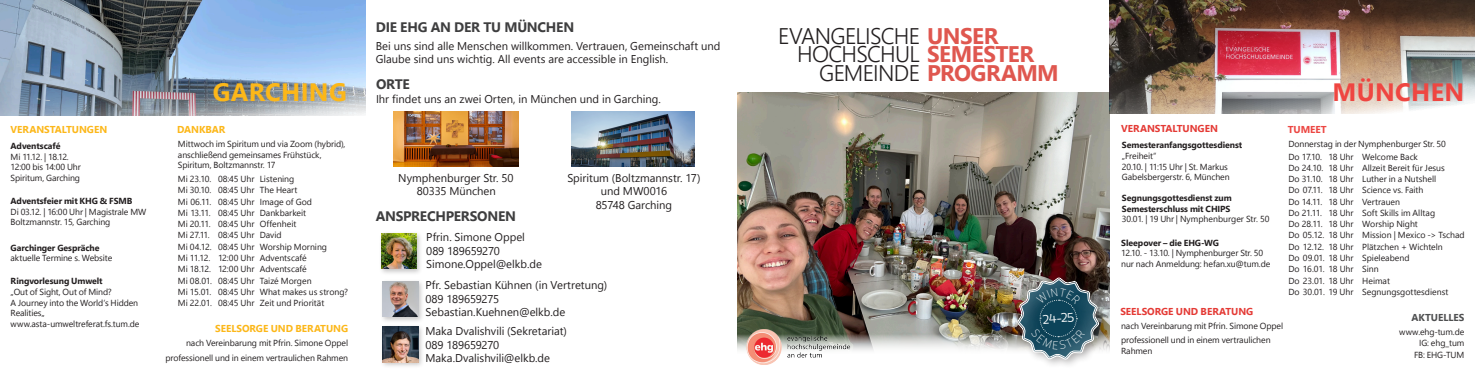
<style>
.page{position:relative;width:1475px;height:373px;background:#fff}
.page>*{position:absolute;margin:0;border:0;box-sizing:border-box;transform-origin:0 0}
.München_und_Garching{font:700 25px "Nirmala UI";letter-spacing:.01em;color:#fcb719}
.München_und_Garching-2{font:700 25px "Nirmala UI";letter-spacing:.015em;color:#ef4641}
.TitelblattÜberschrift{font:300 22.5px "Nirmala UI";letter-spacing:-.03em;color:#231f20}
.Überschrift_Supervision{font:700 13.75px "Nirmala UI";letter-spacing:-.02em;color:#3e3e3f}
.t1{font:500 12.5px "Enzo OT";color:#fff}
.Body{font:11.25px/13.5px "Nirmala UI";color:#231f20}
.Überschrift_Supervision-2{font:11.25px "Nirmala UI";color:#231f20}
.Body-2{font:11.25px "Nirmala UI";letter-spacing:-.02em;color:#231f20}
.Überschrift{font:700 10px "Nirmala UI";letter-spacing:-.01em;color:#fcb719}
.Überschrift-2{font:700 10px "Nirmala UI";letter-spacing:-.005em;color:#e43a35}
.Text_Light{font:700 10px "Nirmala UI";letter-spacing:-.01em;color:#4e4f50}
.Überschrift-3{font:700 10px "Nirmala UI";letter-spacing:-.01em;color:#ec4642}
.Text_Light-2{font:8.75px/10.6px "Nirmala UI";letter-spacing:-.01em;color:#231f20}
.Hannah_Termin_Tabelle{font:8.75px "Nirmala UI";letter-spacing:-.005em;color:#231f20}
.Tabelle_Garching{font:8.75px "Nirmala UI";letter-spacing:-.005em;color:#231f20}
.Überschrift-4{font:8.75px/10.6px "Nirmala UI";letter-spacing:-.01em;color:#231f20;text-align:right}
.Text_Light-3{font:700 8.75px/10.6px "Nirmala UI";letter-spacing:-.01em;color:#231f20}
.s1{font-weight:700;color:#df574f}
.s2{font-weight:700}
.s3{font-weight:400}
</style>
<div class="page">
<img style="left:0;top:0;width:365px;height:115px">
<img style="left:737px;top:93px;width:372px;height:258px">
<img style="left:745px;top:328px;width:37px;height:36px">
<img style="left:787px;top:335px;width:64px;height:22px">
<div style="left:379px;top:278px;width:45px;height:45px;background:#231f20;opacity:.26"></div>
<img style="left:383px;top:281px;width:35px;height:35px">
<img style="left:393px;top:111px;width:125px;height:55px">
<img style="left:571px;top:111px;width:123px;height:55px">
<div style="left:378px;top:230px;width:45px;height:45px;background:#231f20;opacity:.26"></div>
<img style="left:382px;top:233px;width:35px;height:35px">
<img style="left:1109px;top:0;width:365px;height:113px">
<div style="left:1333px;top:76px;width:135px;height:30px;background:#fff;opacity:.24"></div>
<div style="left:379px;top:323px;width:45px;height:45px;background:#231f20;opacity:.26"></div>
<img style="left:383px;top:326px;width:35px;height:35px">
<img style="left:1005px;top:264px;width:105px;height:101px">
<p class="Überschrift" style="left:11px;top:121px;width:98px">VERANSTALTUNGEN</p>
<p class="Text_Light-3" style="left:11px;top:140px;width:51px">Adventscafé</p>
<p class="Text_Light-2" style="left:11px;top:150px;width:60px">Mi 11.12. | 18.12.</p>
<p class="Text_Light-2" style="left:11px;top:161px;width:72px">12:00 bis 14:00 Uhr</p>
<p class="Text_Light-2" style="left:11px;top:172px;width:71px">Spiritum, Garching</p>
<p class="Text_Light-3" style="left:11px;top:195px;width:123px">Adventsfeier mit KHG &amp; FSMB</p>
<p class="Text_Light-2" style="left:11px;top:205px;width:137px">Di 03.12. | 16:00 Uhr | Magistrale MW</p>
<p class="Text_Light-2" style="left:11px;top:216px;width:101px">Boltzmannstr. 15, Garching</p>
<p class="Text_Light-3" style="left:11px;top:241px;width:90px">Garchinger Gespräche</p>
<p class="Text_Light-2" style="left:11px;top:252px;width:103px">aktuelle Termine s. Website</p>
<p class="Text_Light-3" style="left:11px;top:275px;width:94px">Ringvorlesung Umwelt</p>
<p class="Text_Light-2" style="left:11px;top:285px;width:103px">„Out of Sight, Out of Mind?</p>
<p class="Text_Light-2" style="left:11px;top:296px;width:129px">A Journey into the World‘s Hidden<br>Realities„</p>
<p class="Text_Light-2" style="left:11px;top:317px;width:130px">www.asta-umweltreferat.fs.tum.de</p>
<p class="München_und_Garching" style="left:213px;top:71px;width:135px">GARCHING</p>
<p class="Überschrift" style="left:177px;top:121px;width:49px">DANKBAR</p>
<p class="Text_Light-2" style="left:178px;top:138px;width:169px">Mittwoch im Spiritum und via Zoom (hybrid), anschließend gemeinsames Frühstück,</p>
<p class="Text_Light-2" style="left:178px;top:159px;width:99px">Spiritum, Boltzmannstr. 17</p>
<p class="Tabelle_Garching" style="left:178px;top:171px;width:118px">Mi 23.10. 08:45 Uhr Listening</p>
<p class="Tabelle_Garching" style="left:178px;top:183px;width:121px">Mi 30.10. 08:45 Uhr The Heart</p>
<p class="Tabelle_Garching" style="left:178px;top:194px;width:135px">Mi 06.11. 08:45 Uhr Image of God</p>
<p class="Tabelle_Garching" style="left:178px;top:205px;width:130px">Mi 13.11. 08:45 Uhr Dankbarkeit</p>
<p class="Tabelle_Garching" style="left:178px;top:216px;width:120px">Mi 20.11. 08:45 Uhr Offenheit</p>
<p class="Tabelle_Garching" style="left:178px;top:228px;width:105px">Mi 27.11. 08:45 Uhr David</p>
<p class="Tabelle_Garching" style="left:178px;top:239px;width:151px">Mi 04.12. 08:45 Uhr Worship Morning</p>
<p class="Tabelle_Garching" style="left:178px;top:250px;width:130px">Mi 11.12. 12:00 Uhr Adventscafé</p>
<p class="Tabelle_Garching" style="left:178px;top:261px;width:130px">Mi 18.12. 12:00 Uhr Adventscafé</p>
<p class="Tabelle_Garching" style="left:178px;top:273px;width:135px">Mi 08.01. 08:45 Uhr Taizé Morgen</p>
<p class="Tabelle_Garching" style="left:178px;top:284px;width:172px">Mi 15.01. 08:45 Uhr What makes us strong?</p>
<p class="Tabelle_Garching" style="left:178px;top:295px;width:148px">Mi 22.01. 08:45 Uhr Zeit und Priorität</p>
<p class="Überschrift" style="left:215px;top:320px;width:134px">SEELSORGE UND BERATUNG</p>
<p class="Überschrift-4" style="left:186px;top:337px;width:163px">nach Vereinbarung mit Pfrin. Simone Oppel</p>
<p class="Überschrift-4" style="left:165px;top:351px;width:184px">professionell und in einem vertraulichen Rahmen</p>
<p class="Überschrift_Supervision" style="left:376px;top:16px;width:200px">DIE EHG AN DER TU MÜNCHEN</p>
<p class="Body" style="left:376px;top:38px;width:346px">Bei uns sind alle Menschen willkommen. Vertrauen, Gemeinschaft und<br>Glaube sind uns wichtig. All events are accessible in English.</p>
<p class="Überschrift_Supervision" style="left:376px;top:73px;width:35px">ORTE</p>
<p class="Überschrift_Supervision-2" style="left:376px;top:89px;width:286px">Ihr findet uns an zwei Orten, in München und in Garching.</p>
<p class="Überschrift_Supervision-2" style="left:398px;top:168px;width:117px">Nymphenburger Str. 50</p>
<p class="Body" style="left:416px;top:183px;width:81px">80335 München</p>
<p class="Überschrift_Supervision" style="left:375px;top:205px;width:142px">ANSPRECHPERSONEN</p>
<p class="Body" style="left:426px;top:229px;width:100px">Pfrin. Simone Oppel</p>
<p class="Body-2" style="left:426px;top:241px;width:75px">089 189659270</p>
<p class="Body" style="left:426px;top:256px;width:117px">Simone.Oppel@elkb.de</p>
<p class="Body" style="left:567px;top:170px;width:135px">Spiritum (Boltzmannstr. 17)</p>
<p class="Body" style="left:600px;top:183px;width:68px">und MW0016</p>
<p class="Body" style="left:595px;top:197px;width:78px">85748 Garching</p>
<p class="Body" style="left:425px;top:277px;width:183px">Pfr. Sebastian Kühnen (in Vertretung)</p>
<p class="Body-2" style="left:425px;top:289px;width:75px">089 189659275</p>
<p class="Body" style="left:425px;top:304px;width:141px">Sebastian.Kuehnen@elkb.de</p>
<p class="Body" style="left:425px;top:323px;width:143px">Maka Dvalishvili (Sekretariat)</p>
<p class="Body-2" style="left:425px;top:335px;width:75px">089 189659270</p>
<p class="Body" style="left:425px;top:350px;width:126px">Maka.Dvalishvili@elkb.de</p>
<p class="TitelblattÜberschrift" style="left:778px;top:17px;width:222px">EVANGELISCHE <span class="s1">UNSER</span></p>
<p class="TitelblattÜberschrift" style="left:797px;top:36px;width:239px">HOCHSCHUL <span class="s1">SEMESTER</span></p>
<p class="TitelblattÜberschrift" style="left:818px;top:55px;width:241px">GEMEINDE <span class="s1">PROGRAMM</span></p>
<p class="t1" style="left:1041px;top:311px;width:33px;rotate:-4deg">24-25</p>
<p class="Überschrift-2" style="left:1121px;top:120px;width:98px">VERANSTALTUNGEN</p>
<p class="Text_Light-2" style="left:1121px;top:139px;width:122px"><span class="s2">Semesteranfangsgottesdienst </span>„Freiheit“<br>20.10. | 11:15 Uhr | St. Markus</p>
<p class="Text_Light-2" style="left:1121px;top:171px;width:109px">Gabelsbergerstr. 6, München</p>
<p class="Text_Light-3" style="left:1121px;top:192px;width:149px">Segnungsgottesdienst zum<br>Semesterschluss mit CHIPS<br><span class="s3">30.01. | 19 Uhr | Nymphenburger Str. 50</span></p>
<p class="Text_Light-2" style="left:1121px;top:236px;width:151px"><span class="s2">Sleepover – die EHG-WG<br></span>12.10. - 13.10. | Nymphenburger Str. 50 nur nach Anmeldung: hefan.xu@tum.de</p>
<p class="München_und_Garching-2" style="left:1332px;top:71px;width:133px">MÜNCHEN</p>
<p class="Überschrift-3" style="left:1287px;top:121px;width:40px">TUMEET</p>
<p class="Text_Light-2" style="left:1288px;top:138px;width:159px">Donnerstag in der Nymphenburger Str. 50</p>
<p class="Hannah_Termin_Tabelle" style="left:1288px;top:149px;width:131px">Do 17.10. 18 Uhr Welcome Back</p>
<p class="Hannah_Termin_Tabelle" style="left:1288px;top:160px;width:158px">Do 24.10. 18 Uhr Allzeit Bereit für Jesus</p>
<p class="Hannah_Termin_Tabelle" style="left:1288px;top:171px;width:149px">Do 31.10. 18 Uhr Luther in a Nutshell</p>
<p class="Hannah_Termin_Tabelle" style="left:1288px;top:183px;width:136px">Do 07.11. 18 Uhr Science vs. Faith</p>
<p class="Hannah_Termin_Tabelle" style="left:1288px;top:194px;width:113px">Do 14.11. 18 Uhr Vertrauen</p>
<p class="Hannah_Termin_Tabelle" style="left:1288px;top:205px;width:148px">Do 21.11. 18 Uhr Soft Skills im Alltag</p>
<p class="Hannah_Termin_Tabelle" style="left:1288px;top:216px;width:131px">Do 28.11. 18 Uhr Worship Night</p>
<p class="Hannah_Termin_Tabelle" style="left:1288px;top:228px;width:178px">Do 05.12. 18 Uhr Mission | Mexico -&gt; Tschad</p>
<p class="Hannah_Termin_Tabelle" style="left:1288px;top:239px;width:156px">Do 12.12. 18 Uhr Plätzchen + Wichteln</p>
<p class="Hannah_Termin_Tabelle" style="left:1288px;top:250px;width:123px">Do 09.01. 18 Uhr Spieleabend</p>
<p class="Hannah_Termin_Tabelle" style="left:1288px;top:261px;width:92px">Do 16.01. 18 Uhr Sinn</p>
<p class="Hannah_Termin_Tabelle" style="left:1288px;top:273px;width:103px">Do 23.01. 18 Uhr Heimat</p>
<p class="Hannah_Termin_Tabelle" style="left:1288px;top:284px;width:161px">Do 30.01. 19 Uhr Segnungsgottesdienst</p>
<p class="Überschrift-2" style="left:1120px;top:303px;width:134px">SEELSORGE UND BERATUNG</p>
<p class="Überschrift-4" style="left:1120px;top:320px;width:163px">nach Vereinbarung mit Pfrin. Simone Oppel</p>
<p class="Überschrift-4" style="left:1120px;top:334px;width:151px;text-align:left">professionell und in einem vertraulichen<br>Rahmen</p>
<p class="Text_Light" style="left:1411px;top:308px;width:54px">AKTUELLES</p>
<p class="Überschrift-4" style="left:1398px;top:325px;width:67px">www.ehg-tum.de<br>IG: ehg_tum</p>
<p class="Überschrift-4" style="left:1413px;top:348px;width:52px">FB: EHG-TUM</p>
</div>
